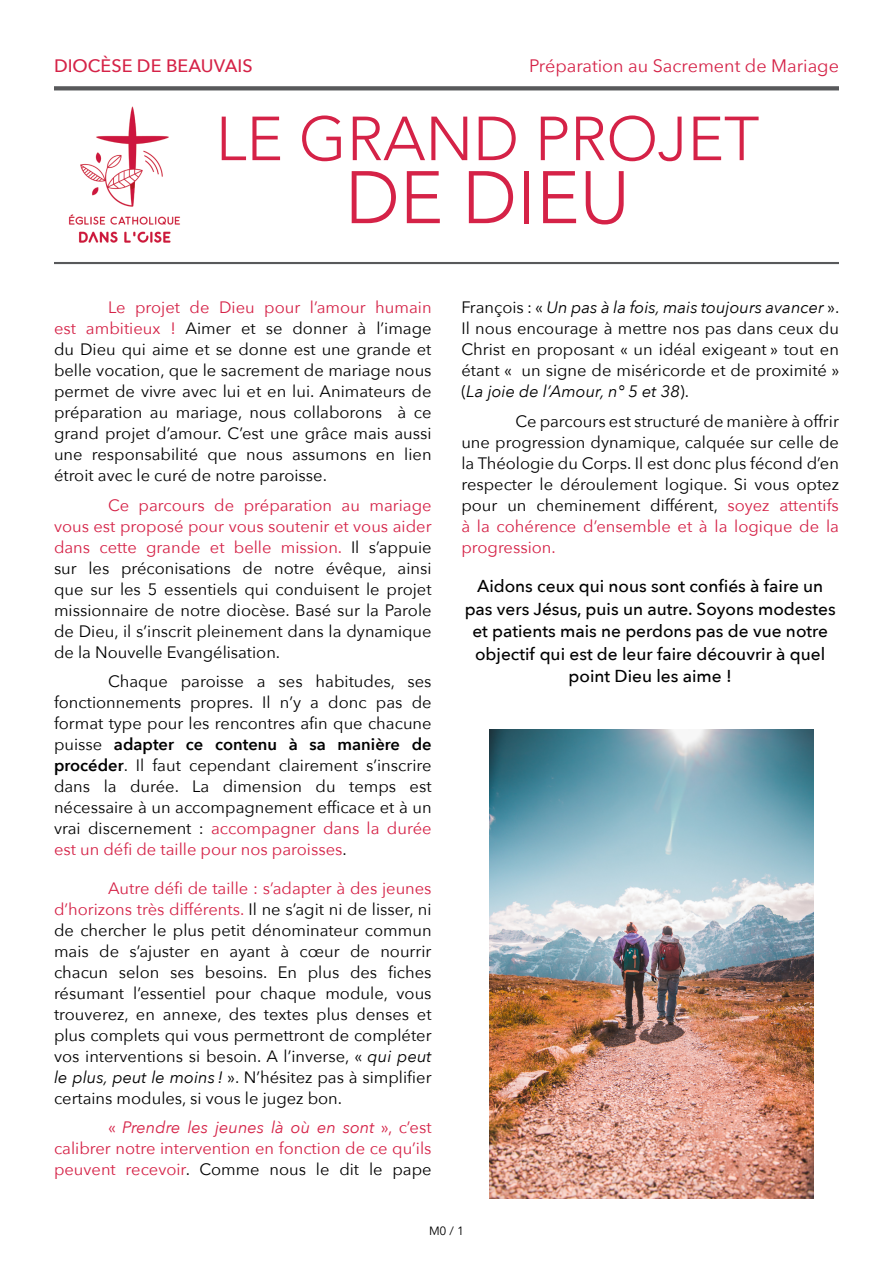
<style>
.page{position:relative;width:893px;height:1263px;background:#fff}
.page>*{position:absolute;margin:0;border:0;box-sizing:border-box;transform-origin:0 0}
.t1{font:300 73.5px "Avenir";color:#d52247}
.t2{font:300 61.5px "Avenir";color:#d52247}
.t3{font:18px "Avenir Next";color:#d52247}
.t4{font:500 18px "Avenir Next";color:#d52247}
.t5{font:500 17.25px/22.5px "Avenir Next";color:#000;text-align:center}
.t6{font:16.5px/21px "Avenir Next";color:#000;text-align:justify}
.t7{font:16.5px/21px "Avenir Next";color:#d52247;text-align:justify}
.t8{font:12px "Avenir Next";color:#000}
.s1{color:#d52247}
.s2{font-weight:600}
.s3{font-style:italic}
.s4{color:#000}
</style>
<div class="page">
<img style="left:54px;top:90px;width:140px;height:153px">
<svg style="left:54px;top:86px;width:785px;height:4px;background:#616264"></svg>
<hr style="left:54px;top:262px;width:785px;height:2px;background:#58595b">
<img style="left:489px;top:729px;width:325px;height:470px">
<p class="t4" style="left:54px;top:50px;width:198px">diocèse de beauvais</p>
<p class="t3" style="left:529px;top:51px;width:311px">Préparation au Sacrement de Mariage</p>
<h2 class="t2" style="left:216px;top:103px;width:545px">LE GRAND PROJET</h2>
<h1 class="t1" style="left:345px;top:154px;width:286px">DE DIEU</h1>
<p class="t6" style="left:54px;top:296px;width:379px;text-indent:54px"><span class="s1">Le projet de Dieu pour l’amour humain est ambitieux !</span> Aimer et se donner à l’image du Dieu qui aime et se donne est une grande et belle vocation, que le sacrement de mariage nous permet de vivre avec lui et en lui. Animateurs de préparation au mariage, nous collaborons à ce grand projet d’amour. C’est une grâce mais aussi une responsabilité que nous assumons en lien étroit avec le curé de notre paroisse.</p>
<p class="t6" style="left:54px;top:494px;width:379px;text-indent:54px"><span class="s1">Ce parcours de préparation au mariage vous est proposé pour vous soutenir et vous aider dans cette grande et belle mission.</span> Il s’appuie sur les préconisations de notre évêque, ainsi que sur les 5 essentiels qui conduisent le projet missionnaire de notre diocèse. Basé sur la Parole de Dieu, il s’inscrit pleinement dans la dynamique de la Nouvelle Evangélisation.</p>
<p class="t6" style="left:54px;top:670px;width:379px;text-indent:54px">Chaque paroisse a ses habitudes, ses fonctionnements propres. Il n’y a donc pas de format type pour les rencontres afin que chacune puisse <span class="s2">adapter ce contenu à sa manière de procéder</span>. Il faut cependant clairement s’inscrire dans la durée. La dimension du temps est nécessaire à un accompagnement efficace et à un vrai discernement : <span class="s1">accompagner dans la durée est un défi de taille pour nos paroisses</span>.</p>
<p class="t6" style="left:54px;top:876px;width:379px;text-indent:54px"><span class="s1">Autre défi de taille : s’adapter à des jeunes d’horizons très différents.</span> Il ne s’agit ni de lisser, ni de chercher le plus petit dénominateur commun mais de s’ajuster en ayant à cœur de nourrir chacun selon ses besoins. En plus des fiches résumant l’essentiel pour chaque module, vous trouverez, en annexe, des textes plus denses et plus complets qui vous permettront de compléter vos interventions si besoin. A l’inverse, « <span class="s3">qui peut le plus, peut le moins !</span> ». N’hésitez pas à simplifier certains modules, si vous le jugez bon.</p>
<p class="t7" style="left:54px;top:1116px;width:379px;text-indent:54px">« <span class="s3">Prendre les jeunes là où en sont</span> », c’est calibrer notre intervention en fonction de ce qu’ils peuvent recevoir<span class="s4">. Comme nous le dit le pape</span></p>
<p class="t6" style="left:461px;top:296px;width:380px">François : « <span class="s3">Un pas à la fois, mais toujours avancer</span> ».<br>Il nous encourage à mettre nos pas dans ceux du Christ en proposant « un idéal exigeant » tout en étant « un signe de miséricorde et de proximité » (<span class="s3">La joie de l’Amour, n° 5 et 38</span>).</p>
<p class="t6" style="left:461px;top:410px;width:379px;text-indent:54px">Ce parcours est structuré de manière à offrir une progression dynamique, calquée sur celle de la Théologie du Corps. Il est donc plus fécond d’en respecter le déroulement logique. Si vous optez pour un cheminement différent, <span class="s1">soyez attentifs à la cohérence d’ensemble et à la logique de la progression.</span></p>
<p class="t5" style="left:465px;top:574px;width:372px">Aidons ceux qui nous sont confiés à faire un pas vers Jésus, puis un autre. Soyons modestes et patients mais ne perdons pas de vue notre objectif qui est de leur faire découvrir à quel point Dieu les aime !</p>
<p class="t8" style="left:429px;top:1221px;width:36px">M0 / 1</p>
</div>
